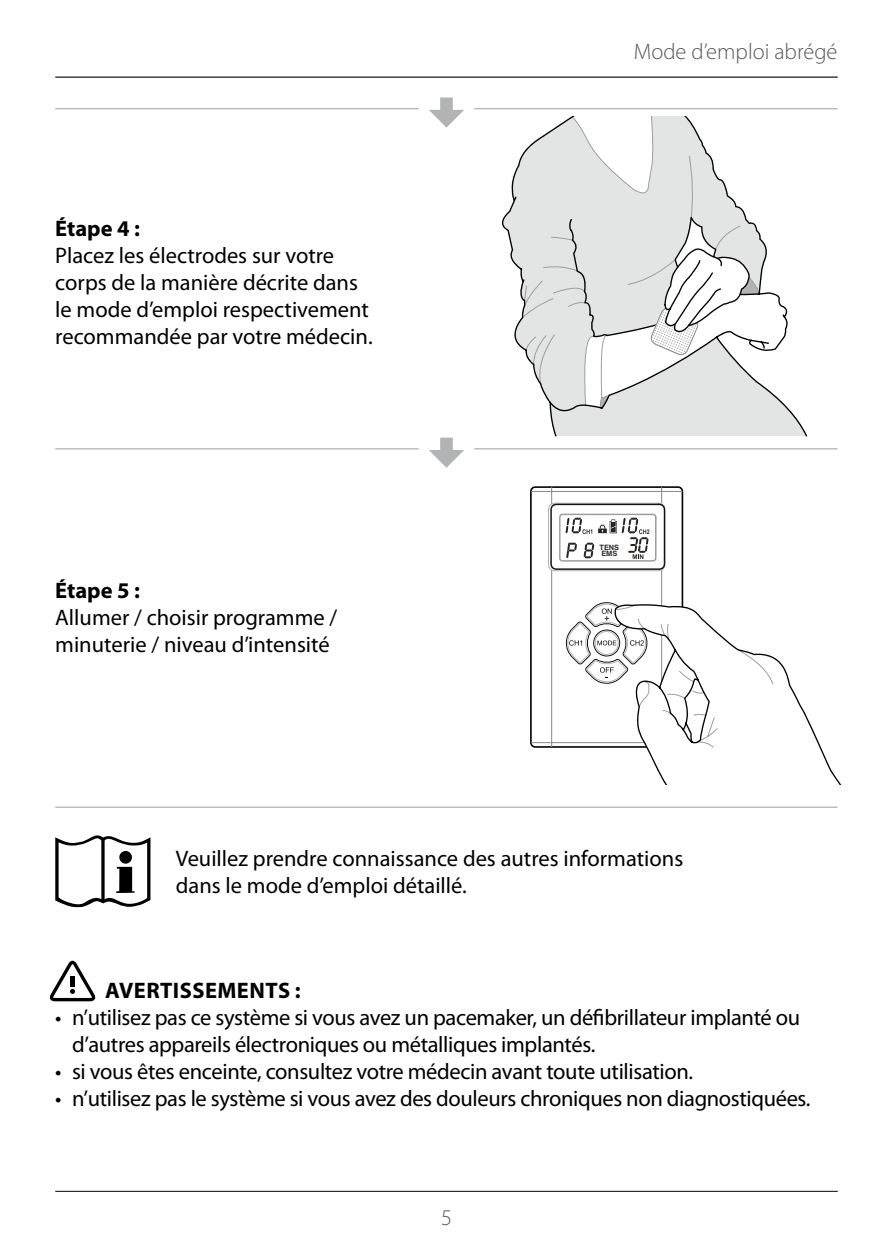
<style>
.page{position:relative;width:893px;height:1259px;background:#fff}
.page>*{position:absolute;margin:0;border:0;box-sizing:border-box;transform-origin:0 0}
.t1{font:22.5px/27px "Myriad Pro";letter-spacing:-.015em;color:#000}
.t2{font:700 22.5px "Myriad Pro";letter-spacing:.02em;color:#000}
.t3{font:300 22.5px "Myriad Pro";color:#58585a}
.t4{font:700 7.2px "Helvetica";color:#282422}
</style>
<div class="page">
<hr style="left:55px;top:77px;width:783px;height:1px;background:#000">
<hr style="left:55px;top:1190px;width:783px;height:1px;background:#000">
<div style="left:530px;top:486px;width:153px;height:262px;border:2px solid #000;border-radius:4px"></div>
<hr style="left:531px;top:491px;width:151px;height:1px;background:#87888a">
<hr style="left:551px;top:487px;width:1px;height:260px;background:#87888a">
<hr style="left:661px;top:487px;width:1px;height:260px;background:#87888a">
<hr style="left:531px;top:742px;width:151px;height:1px;background:#87888a">
<div style="left:548px;top:503px;width:117px;height:68px;border:1px solid #b1b3b4;border-radius:7px"></div>
<svg style="left:564px;top:602px;width:50px;height:146px"></svg>
<svg style="left:614px;top:595px;width:227px;height:189px"></svg>
<div style="left:550px;top:503px;width:115px;height:67px;background:#fff;border:1px solid #121312;border-radius:6px"></div>
<div style="left:559px;top:513px;width:97px;height:48px;border:1px solid #9c9e9f;border-radius:3px"></div>
<svg style="left:565px;top:518px;width:84px;height:41px"></svg>
<svg style="left:502px;top:117px;width:306px;height:320px"></svg>
<svg style="left:550px;top:248px;width:256px;height:188px"></svg>
<svg style="left:55px;top:835px;width:95px;height:72px"></svg>
<hr style="left:55px;top:448px;width:782px;height:1px;background:#9c9e9f">
<hr style="left:55px;top:806px;width:782px;height:1px;background:#9c9e9f">
<hr style="left:55px;top:108px;width:782px;height:1px;background:#9c9e9f">
<svg style="left:414px;top:437px;width:65px;height:31px"></svg>
<svg style="left:414px;top:97px;width:65px;height:31px"></svg>
<svg style="left:49px;top:960px;width:47px;height:41px"></svg>
<div style="left:70px;top:976px;width:5px;height:11px;background:#000"></div>
<p class="t2" style="left:55px;top:214px;width:86px">ÉTAPE 4 :</p>
<p class="t1" style="left:55px;top:242px;width:319px">Placez les électrodes sur votre corps de la manière décrite dans le mode d’emploi respectivement recommandée par votre médecin.</p>
<p class="t2" style="left:55px;top:575px;width:86px">ÉTAPE 5 :</p>
<p class="t1" style="left:55px;top:603px;width:283px">Allumer / choisir programme / minuterie / niveau d’intensité</p>
<p class="t3" style="left:634px;top:38px;width:205px">Mode d’emploi abrégé</p>
<p class="t4" style="left:600px;top:541px;width:21px">TENS</p>
<p class="t4" style="left:601px;top:547px;width:17px">EMS</p>
<p class="t1" style="left:176px;top:844px;width:509px">Veuillez prendre connaissance des autres informations dans le mode d’emploi détaillé.</p>
<p class="t2" style="left:105px;top:975px;width:197px">AVERTISSEMENTS :</p>
<p class="t1" style="left:72px;top:1003px;width:730px;text-indent:-17px">• n’utilisez pas ce système si vous avez un pacemaker, un défibrillateur implanté ou d’autres appareils électroniques ou métalliques implantés.</p>
<p class="t1" style="left:55px;top:1057px;width:640px">• si vous êtes enceinte, consultez votre médecin avant toute utilisation.</p>
<p class="t1" style="left:55px;top:1084px;width:757px">• n’utilisez pas le système si vous avez des douleurs chroniques non diagnostiquées.</p>
<p class="t3" style="left:441px;top:1203px;width:12px">5</p>
</div>
